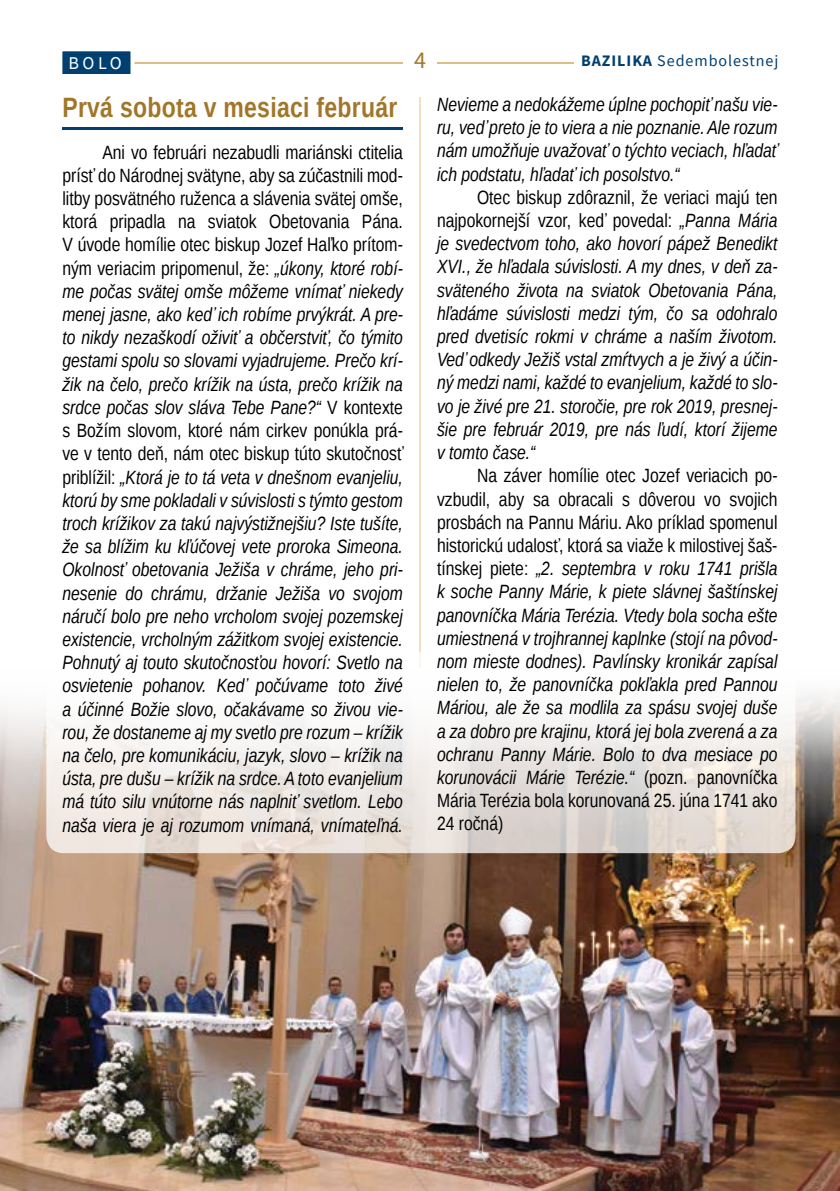
<style>
.page{position:relative;width:840px;height:1191px;background:#fff}
.page>*{position:absolute;margin:0;border:0;box-sizing:border-box;transform-origin:0 0}
.t1{font:700 28px "Liberation Sans Narrow";letter-spacing:.01em;color:#a27629}
.t2{font:24px "Source Sans Pro";color:#a27629}
.t3{font:italic 19.2px/23.2px "Liberation Sans Narrow";color:#000;text-align:justify}
.t4{font:18px "Source Sans Pro";color:#fff}
.t5{font:16px "Source Sans Pro";letter-spacing:.06em;color:#004071}
.s1{font-weight:700}
.s2{font-style:normal}
</style>
<div class="page">
<hr style="left:62px;top:62px;width:341px;height:2px;background:#d4ad68">
<hr style="left:437px;top:62px;width:136px;height:2px;background:#d4ad68">
<hr style="left:419px;top:97px;width:1px;height:1032px;background:#eee1be">
<img style="left:0;top:834px;width:839px;height:357px">
<svg style="left:0;top:762px;width:839px;height:72px;background:#9c8e85"></svg>
<svg style="left:0;top:694px;width:839px;height:68px"></svg>
<svg style="left:62px;top:51px;width:74px;height:23px;background:#17517d"></svg>
<hr style="left:62px;top:128px;width:341px;height:2px;background:#004071">
<svg style="left:46px;top:652px;width:749px;height:201px"></svg>
<p class="t4" style="left:69px;top:51px;width:55px">BOLO</p>
<p class="t2" style="left:414px;top:45px;width:13px">4</p>
<p class="t5" style="left:580px;top:51px;width:199px"><span class="s1">BAZILIKA</span> Sedembolestnej</p>
<h1 class="t1" style="left:62px;top:88px;width:336px">Prvá sobota v mesiaci február</h1>
<p class="t3" style="left:62px;top:140px;width:342px;text-indent:40px"><span class="s2">Ani vo februári nezabudli mariánski ctitelia prísť do Národnej svätyne, aby sa zúčastnili mod&shy;litby posvätného ruženca a slávenia svätej omše, ktorá pripadla na sviatok Obetovania Pána.<br>V úvode homílie otec biskup Jozef Haľko prítom&shy;ným veriacim pripomenul, že:</span> „úkony, ktoré robí&shy;me počas svätej omše môžeme vnímať niekedy menej jasne, ako keď ich robíme prvýkrát. A pre&shy;to nikdy nezaškodí oživiť a občerstviť, čo týmito gestami spolu so slovami vyjadrujeme. Prečo krí&shy;žik na čelo, prečo krížik na ústa, prečo krížik na srdce počas slov sláva Tebe Pane?“ <span class="s2">V kontexte s Božím slovom, ktoré nám cirkev ponúkla prá&shy;ve v tento deň, nám otec biskup túto skutočnosť priblížil:</span> „Ktorá je to tá veta v dnešnom evanjeliu, ktorú by sme pokladali v súvislosti s týmto gestom troch krížikov za takú najvýstižnejšiu? Iste tušíte, že sa blížim ku kľúčovej vete proroka Simeona.<br>Okolnosť obetovania Ježiša v chráme, jeho pri&shy;nesenie do chrámu, držanie Ježiša vo svojom náručí bolo pre neho vrcholom svojej pozemskej existencie, vrcholným zážitkom svojej existencie.<br>Pohnutý aj touto skutočnosťou hovorí: Svetlo na osvietenie pohanov. Keď počúvame toto živé a účinné Božie slovo, očakávame so živou vie&shy;rou, že dostaneme aj my svetlo pre rozum – krížik na čelo, pre komunikáciu, jazyk, slovo – krížik na ústa, pre dušu – krížik na srdce. A toto evanjelium má túto silu vnútorne nás naplniť svetlom. Lebo naša viera je aj rozumom vnímaná, vnímateľná.</p>
<p class="t3" style="left:437px;top:92px;width:342px">Nevieme a nedokážeme úplne pochopiť našu vie&shy;ru, veď preto je to viera a nie poznanie. Ale rozum nám umožňuje uvažovať o týchto veciach, hľadať ich podstatu, hľadať ich posolstvo.“</p>
<p class="t3" style="left:437px;top:185px;width:342px;text-indent:40px"><span class="s2">Otec biskup zdôraznil, že veriaci majú ten najpokornejší vzor, keď povedal:</span> „Panna Mária je svedectvom toho, ako hovorí pápež Benedikt XVI., že hľadala súvislosti. A my dnes, v deň za&shy;sväteného života na sviatok Obetovania Pána, hľadáme súvislosti medzi tým, čo sa odohralo pred dvetisíc rokmi v chráme a naším životom.<br>Veď odkedy Ježiš vstal zmŕtvych a je živý a účin&shy;ný medzi nami, každé to evanjelium, každé to slo&shy;vo je živé pre 21. storočie, pre rok 2019, presnej&shy;šie pre február 2019, pre nás ľudí, ktorí žijeme v tomto čase.“</p>
<p class="t3" style="left:437px;top:464px;width:342px;text-indent:40px"><span class="s2">Na záver homílie otec Jozef veriacich po&shy;vzbudil, aby sa obracali s dôverou vo svojich prosbách na Pannu Máriu. Ako príklad spomenul historickú udalosť, ktorá sa viaže k milostivej šaš&shy;tínskej piete:</span> „2. septembra v roku 1741 prišla k soche Panny Márie, k piete slávnej šaštínskej panovníčka Mária Terézia. Vtedy bola socha ešte umiestnená v trojhrannej kaplnke (stojí na pôvod&shy;nom mieste dodnes). Pavlínsky kronikár zapísal nielen to, že panovníčka pokľakla pred Pannou Máriou, ale že sa modlila za spásu svojej duše a za dobro pre krajinu, ktorá jej bola zverená a za ochranu Panny Márie. Bolo to dva mesiace po korunovácii Márie Terézie.“ <span class="s2">(pozn. panovníčka Mária Terézia bola korunovaná 25. júna 1741 ako 24 ročná)</span></p>
</div>
